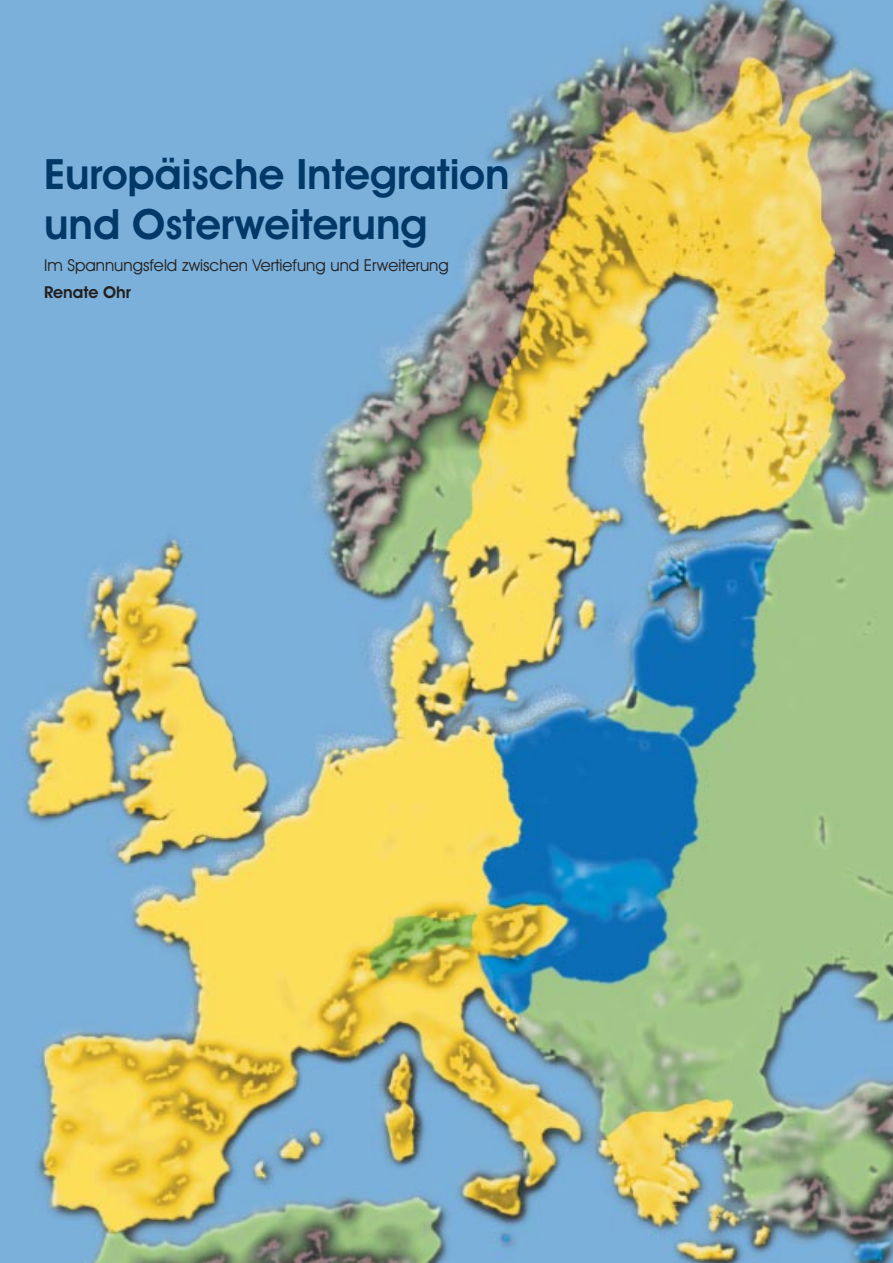
<style>
.page{position:relative;width:893px;height:1263px;background:#fff}
.page>*{position:absolute;margin:0;border:0;box-sizing:border-box;transform-origin:0 0}
.t1{font:600 42px/50.4px "Avant Garde IT Cby BT";color:#003867}
.t2{font:16.5px "Avant Garde IT Cby BT";color:#231f1f}
.t3{font:600 16.5px "Avant Garde IT Cby BT";color:#231f1f}
</style>
<div class="page">
<img style="left:0;top:0;width:892px;height:1263px">
<h1 class="t1" style="left:44px;top:153px;width:467px">Europäische Integration und Osterweiterung</h1>
<p class="t2" style="left:44px;top:260px;width:406px">Im Spannungsfeld zwischen Vertiefung und Erweiterung</p>
<p class="t3" style="left:44px;top:287px;width:88px">Renate Ohr</p>
</div>
